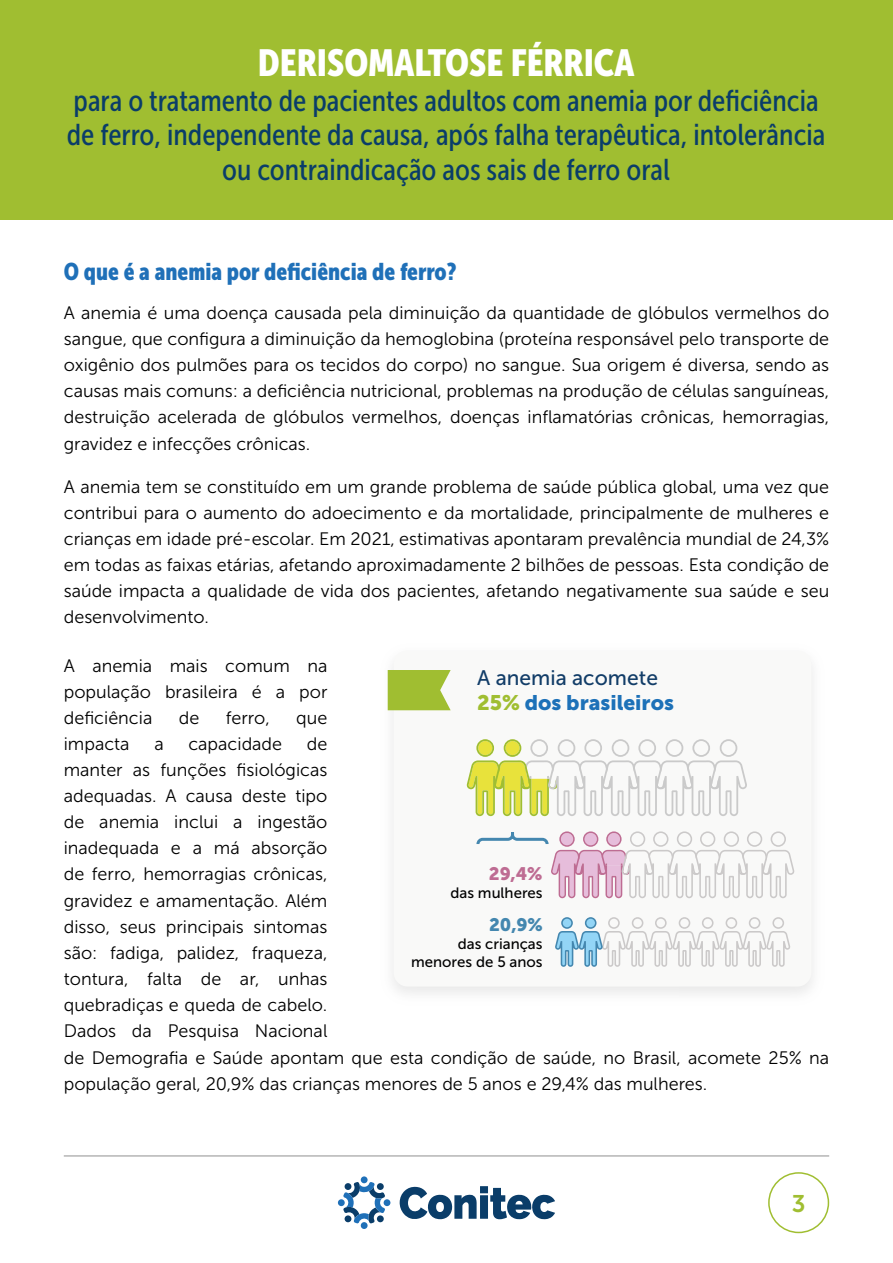
<style>
.page{position:relative;width:893px;height:1263px;background:#fff}
.page>*{position:absolute;margin:0;border:0;box-sizing:border-box;transform-origin:0 0}
.t1{font:37.5px "Museo Sans Cond 900";color:#fff}
.t2{font:30px/34.5px "Museo Sans Cond 500";color:#0a3d69;text-align:center}
.t3{font:24px "Museo Sans Cond 900";color:#1f70b8}
.t4{font:24px "Museo Sans 700";color:#a0be31}
.t5{font:21px "Museo Sans 900";color:#1d71b8}
.t6{font:21px "Museo Sans 500";color:#123d68}
.t7{font:18px/26.1px "Museo Sans 300";color:#000;text-align:justify}
.t8{font:18px "Museo Sans 900";color:#be6c93}
.t9{font:18px "Museo Sans 900";color:#4487af}
.t10{font:15px/18px "Museo Sans 500";color:#000;text-align:right}
.s1{color:#a0be31}
</style>
<div class="page">
<hr style="left:64px;top:1155px;width:765px;height:2px;background:#b5b5b5">
<svg style="left:400px;top:1186px;width:155px;height:33px"></svg>
<div style="left:361px;top:1176px;width:7px;height:7px;background:#1f70b8;border-radius:50%"></div>
<div style="left:384px;top:1199px;width:6px;height:7px;background:#1f70b8;border-radius:50%"></div>
<div style="left:338px;top:1199px;width:7px;height:7px;background:#1f70b8;border-radius:50%"></div>
<div style="left:361px;top:1222px;width:7px;height:7px;background:#1f70b8;border-radius:50%"></div>
<svg style="left:343px;top:1182px;width:42px;height:41px"></svg>
<div style="left:768px;top:1172px;width:61px;height:61px;border:2px solid #a0be31;border-radius:50%"></div>
<div style="left:0;top:0;width:892px;height:220px;background:#a0be31"></div>
<div style="left:394px;top:650px;width:417px;height:336px;background:#f9f9f8;border-radius:14px"></div>
<svg style="left:467px;top:739px;width:280px;height:77px"></svg>
<svg style="left:555px;top:917px;width:235px;height:50px"></svg>
<svg style="left:476px;top:831px;width:318px;height:67px"></svg>
<svg style="left:388px;top:670px;width:63px;height:40px;background:#a7c342"></svg>
<h1 class="t1" style="left:258px;top:42px;width:378px">DERISOMALTOSE FÉRRICA</h1>
<h2 class="t2" style="left:67px;top:83px;width:760px">para o tratamento de pacientes adultos com anemia por deficiência de ferro, independente da causa, após falha terapêutica, intolerância ou contraindicação aos sais de ferro oral</h2>
<h3 class="t3" style="left:64px;top:258px;width:394px">O que é a anemia por deficiência de ferro?</h3>
<p class="t7" style="left:64px;top:300px;width:767px">A anemia é uma doença causada pela diminuição da quantidade de glóbulos vermelhos do sangue, que configura a diminuição da hemoglobina (proteína responsável pelo transporte de oxigênio dos pulmões para os tecidos do corpo) no sangue. Sua origem é diversa, sendo as causas mais comuns: a deficiência nutricional, problemas na produção de células sanguíneas, destruição acelerada de glóbulos vermelhos, doenças inflamatórias crônicas, hemorragias, gravidez e infecções crônicas.</p>
<p class="t7" style="left:64px;top:474px;width:767px">A anemia tem se constituído em um grande problema de saúde pública global, uma vez que contribui para o aumento do adoecimento e da mortalidade, principalmente de mulheres e crianças em idade pré-escolar. Em 2021, estimativas apontaram prevalência mundial de 24,3% em todas as faixas etárias, afetando aproximadamente 2 bilhões de pessoas. Esta condição de saúde impacta a qualidade de vida dos pacientes, afetando negativamente sua saúde e seu desenvolvimento.</p>
<p class="t7" style="left:64px;top:652px;width:265px">A anemia mais comum na população brasileira é a por deficiência</p>
<p class="t7" style="left:179px;top:705px;width:22px">de</p>
<p class="t7" style="left:226px;top:705px;width:45px">ferro,</p>
<p class="t7" style="left:296px;top:705px;width:33px">que</p>
<p class="t6" style="left:477px;top:666px;width:182px">A anemia acomete</p>
<p class="t5" style="left:477px;top:691px;width:198px"><span class="s1">25%</span> dos brasileiros</p>
<p class="t7" style="left:64px;top:731px;width:767px;text-align:left;text-indent:243px">de<br>manter as funções fisiológicas<br>adequadas. A causa deste tipo<br>de anemia inclui a ingestão<br>inadequada e a má absorção<br>de ferro, hemorragias crônicas,<br>gravidez e amamentação. Além<br>disso, seus principais sintomas<br>são: fadiga, palidez, fraqueza,<br>tontura, falta de ar, unhas<br>quebradiças e queda de cabelo.<br>Dados da Pesquisa Nacional<br>de Demografia e Saúde apontam que esta condição de saúde, no Brasil, acomete 25% na população geral, 20,9% das crianças menores de 5 anos e 29,4% das mulheres.</p>
<p class="t7" style="left:64px;top:731px;width:67px">impacta</p>
<p class="t7" style="left:154px;top:731px;width:11px">a</p>
<p class="t7" style="left:188px;top:731px;width:95px">capacidade</p>
<p class="t8" style="left:489px;top:864px;width:55px">29,4%</p>
<p class="t10" style="left:450px;top:884px;width:94px">das mulheres</p>
<p class="t9" style="left:489px;top:914px;width:55px">20,9%</p>
<p class="t10" style="left:411px;top:935px;width:133px">das crianças menores de 5 anos</p>
<h3 class="t4" style="left:792px;top:1190px;width:15px">3</h3>
</div>
